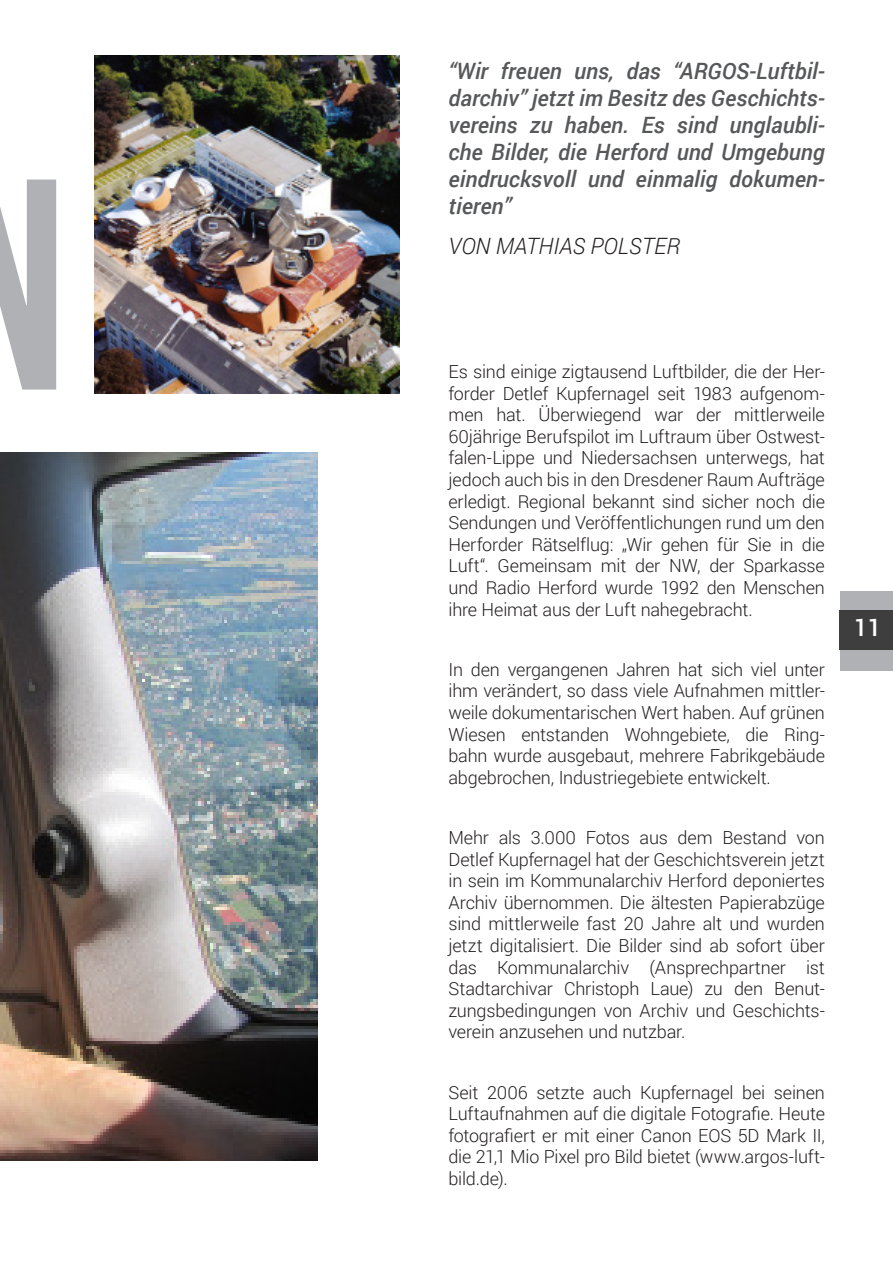
<style>
.page{position:relative;width:893px;height:1263px;background:#fff}
.page>*{position:absolute;margin:0;border:0;box-sizing:border-box;transform-origin:0 0}
.t1{font:300px "Bebas Neue";color:#b0b1b5}
.t2{font:500 24px "Roboto";color:#fff}
.Quote1{font:italic 500 22.5px/27px "Roboto";color:#57585a;text-align:justify}
.Sub_Title_Left_Justi{font:italic 300 22.5px "Roboto";color:#231f20}
.Body_Text_Right_Just{font:300 18px/21.6px "Roboto";letter-spacing:-.01em;color:#231f20;text-align:justify}
</style>
<div class="page">
<div style="left:840px;top:592px;width:53px;height:79px;background:#b0b1b5"></div>
<div style="left:840px;top:610px;width:53px;height:40px;background:#3e3e3f"></div>
<img style="left:0;top:453px;width:317px;height:708px">
<img style="left:95px;top:55px;width:305px;height:338px">
<h1 class="t1" style="left:-60px;top:121px;width:130px">N</h1>
<p class="Quote1" style="left:448px;top:56px;width:378px">“Wir freuen uns, das “ARGOS-Luftbil&shy;darchiv” jetzt im Besitz des Geschichts&shy;vereins zu haben. Es sind unglaubli&shy;che Bilder, die Herford und Umgebung eindrucksvoll und einmalig dokumen&shy;tieren”</p>
<p class="Sub_Title_Left_Justi" style="left:448px;top:230px;width:233px">VON MATHIAS POLSTER</p>
<p class="Body_Text_Right_Just" style="left:448px;top:360px;width:378px">Es sind einige zigtausend Luftbilder, die der Her&shy;forder Detlef Kupfernagel seit 1983 aufgenom&shy;men hat. Überwiegend war der mittlerweile 60jährige Berufspilot im Luftraum über Ostwest&shy;falen-Lippe und Niedersachsen unterwegs, hat jedoch auch bis in den Dresdener Raum Aufträge erledigt. Regional bekannt sind sicher noch die Sendungen und Veröffentlichungen rund um den Herforder Rätselflug: „Wir gehen für Sie in die Luft“. Gemeinsam mit der NW, der Sparkasse und Radio Herford wurde 1992 den Menschen ihre Heimat aus der Luft nahegebracht.</p>
<p class="Body_Text_Right_Just" style="left:448px;top:658px;width:378px">In den vergangenen Jahren hat sich viel unter ihm verändert, so dass viele Aufnahmen mittler&shy;weile dokumentarischen Wert haben. Auf grünen Wiesen entstanden Wohngebiete, die Ring&shy;bahn wurde ausgebaut, mehrere Fabrikgebäude abgebrochen, Industriegebiete entwickelt.</p>
<p class="Body_Text_Right_Just" style="left:448px;top:826px;width:378px">Mehr als 3.000 Fotos aus dem Bestand von Detlef Kupfernagel hat der Geschichtsverein jetzt in sein im Kommunalarchiv Herford deponiertes Archiv übernommen. Die ältesten Papierabzüge sind mittlerweile fast 20 Jahre alt und wurden jetzt digitalisiert. Die Bilder sind ab sofort über das Kommunalarchiv (Ansprechpartner ist Stadtarchivar Christoph Laue) zu den Benut&shy;zungsbedingungen von Archiv und Geschichts&shy;verein anzusehen und nutzbar.</p>
<p class="Body_Text_Right_Just" style="left:448px;top:1081px;width:378px">Seit 2006 setzte auch Kupfernagel bei seinen Luftaufnahmen auf die digitale Fotografie. Heute fotografiert er mit einer Canon EOS 5D Mark II, die 21,1 Mio Pixel pro Bild bietet (www.argos-luft&shy;bild.de).</p>
<h2 class="t2" style="left:854px;top:610px;width:29px">11</h2>
</div>
